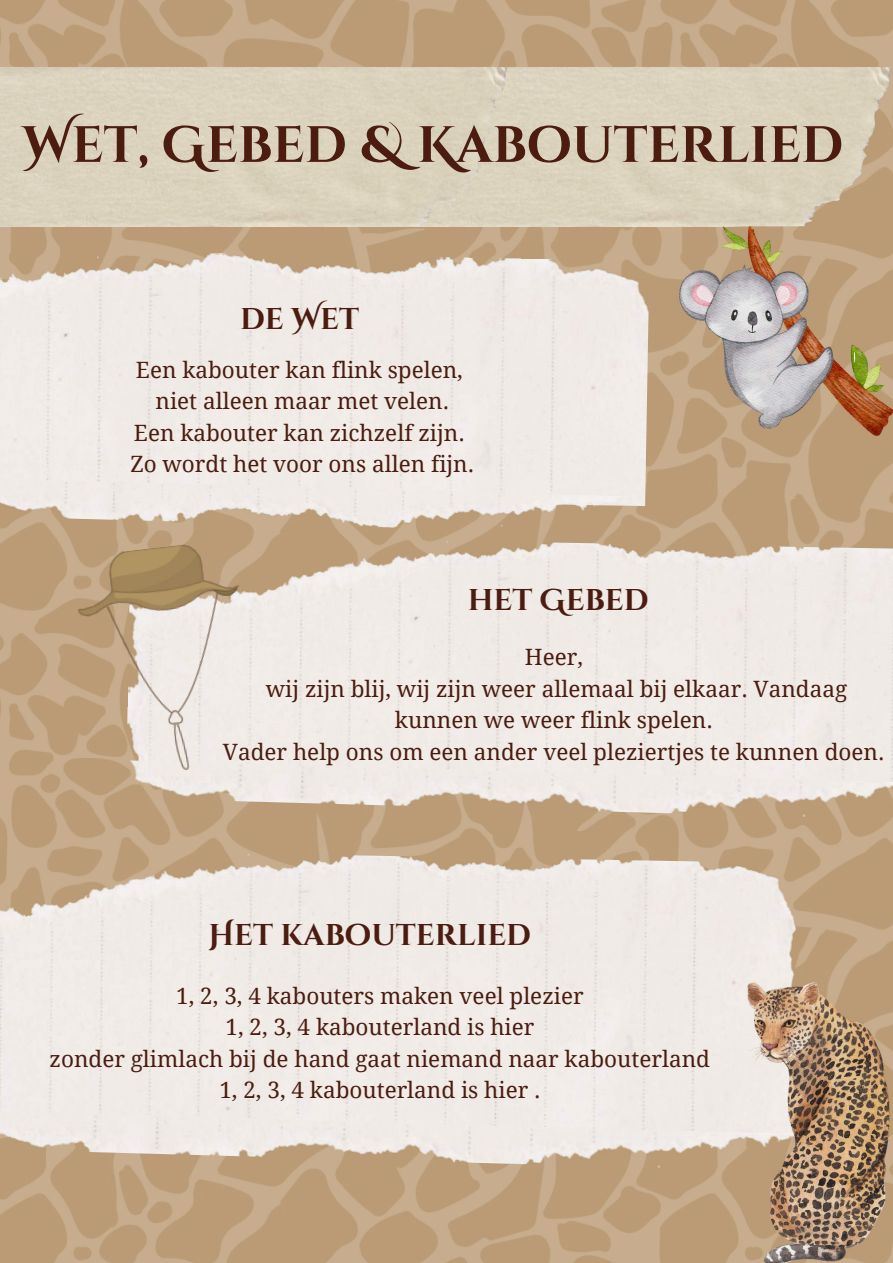
<style>
.page{position:relative;width:893px;height:1263px;background:#fff}
.page>*{position:absolute;margin:0;border:0;box-sizing:border-box;transform-origin:0 0}
.t1{font:700 51px "Cinzel Decorative";color:#4b1c0f}
.t2{font:700 30px "Cinzel Decorative";color:#4b1c0f}
.t3{font:22.5px/31.5px "Droid Serif";color:#4b1c0f;text-align:center}
</style>
<div class="page">
<img style="left:0;top:0;width:893px;height:1263px">
<img style="left:0;top:248px;width:649px;height:230px">
<img style="left:509px;top:67px;width:384px;height:159px">
<div style="left:0;top:67px;width:509px;height:159px;background:#dad2bd"></div>
<img style="left:126px;top:535px;width:767px;height:224px">
<img style="left:0;top:478px;width:662px;height:57px">
<img style="left:72px;top:759px;width:821px;height:64px">
<img style="left:0;top:848px;width:812px;height:262px">
<img style="left:0;top:1110px;width:748px;height:64px">
<img style="left:680px;top:226px;width:213px;height:209px">
<img style="left:72px;top:539px;width:187px;height:241px">
<img style="left:748px;top:983px;width:141px;height:280px">
<h1 class="t1" style="left:22px;top:112px;width:822px">Wet, Gebed &amp; Kabouterlied</h1>
<h2 class="t2" style="left:240px;top:300px;width:120px">de Wet</h2>
<p class="t3" style="left:130px;top:354px;width:345px">Een kabouter kan flink spelen, niet alleen maar met velen.<br>Een kabouter kan zichzelf zijn.<br>Zo wordt het voor ons allen fijn.</p>
<h2 class="t2" style="left:468px;top:580px;width:182px">het Gebed</h2>
<p class="t3" style="left:223px;top:642px;width:663px">Heer,<br>wij zijn blij, wij zijn weer allemaal bij elkaar. Vandaag kunnen we weer flink spelen.<br>Vader help ons om een ander veel pleziertjes te kunnen doen.</p>
<h2 class="t2" style="left:208px;top:916px;width:324px">Het kabouterlied</h2>
<p class="t3" style="left:50px;top:980px;width:662px">1, 2, 3, 4 kabouters maken veel plezier<br>1, 2, 3, 4 kabouterland is hier<br>zonder glimlach bij de hand gaat niemand naar kabouterland 1, 2, 3, 4 kabouterland is hier .</p>
</div>
